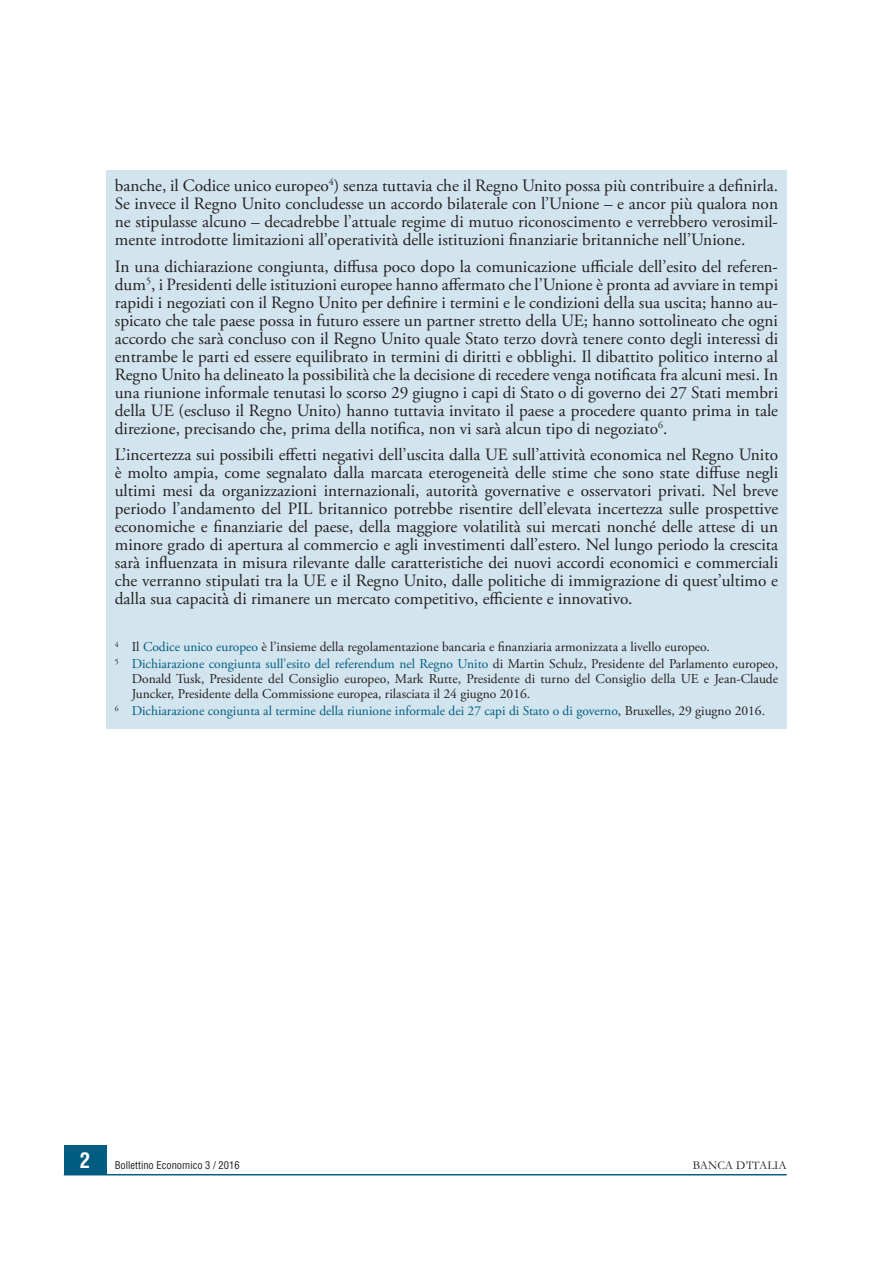
<style>
.page{position:relative;width:893px;height:1263px;background:#fff}
.page>*{position:absolute;margin:0;border:0;box-sizing:border-box;transform-origin:0 0}
.PARAGRAFO__Box{font:17.25px/18px "Adobe Garamond Pro";color:#231f20;text-align:justify}
.NOTA_box{font:13.5px/15px "Adobe Garamond Pro";color:#231f20;text-align:justify}
.NOTA_box-2{font:13.5px "Adobe Garamond Pro";color:#005c81}
.t1{font:12px "Garamond";color:#231f20}
.t2{font:condensed 10.5px "Helvetica LT Std";color:#231f20}
.s1{color:#005c81}
.s2{color:#231f20}
.s3{font-weight:700;font-size:21px;color:#fff}
</style>
<div class="page">
<div style="left:64px;top:1145px;width:42px;height:29px;background:#005c81"></div>
<hr style="left:64px;top:1174px;width:723px;height:1px;background:#005c81">
<div style="left:106px;top:170px;width:681px;height:558px;background:#d2e4ee"></div>
<p class="PARAGRAFO__Box" style="left:115px;top:177px;width:665px">banche, il Codice unico europeo<sup>4</sup>) senza tuttavia che il Regno Unito possa più contribuire a definirla.<br>Se invece il Regno Unito concludesse un accordo bilaterale con l’Unione – e ancor più qualora non ne stipulasse alcuno – decadrebbe l’attuale regime di mutuo riconoscimento e verrebbero verosimil&shy;mente introdotte limitazioni all’operatività delle istituzioni finanziarie britanniche nell’Unione.</p>
<p class="PARAGRAFO__Box" style="left:115px;top:258px;width:665px">In una dichiarazione congiunta, diffusa poco dopo la comunicazione ufficiale dell’esito del referen&shy;dum<sup>5</sup>, i Presidenti delle istituzioni europee hanno affermato che l’Unione è pronta ad avviare in tempi rapidi i negoziati con il Regno Unito per definire i termini e le condizioni della sua uscita; hanno au&shy;spicato che tale paese possa in futuro essere un partner stretto della UE; hanno sottolineato che ogni accordo che sarà concluso con il Regno Unito quale Stato terzo dovrà tenere conto degli interessi di entrambe le parti ed essere equilibrato in termini di diritti e obblighi. Il dibattito politico interno al Regno Unito ha delineato la possibilità che la decisione di recedere venga notificata fra alcuni mesi. In una riunione informale tenutasi lo scorso 29 giugno i capi di Stato o di governo dei 27 Stati membri della UE (escluso il Regno Unito) hanno tuttavia invitato il paese a procedere quanto prima in tale direzione, precisando che, prima della notifica, non vi sarà alcun tipo di negoziato<sup>6</sup>.</p>
<p class="PARAGRAFO__Box" style="left:115px;top:446px;width:665px">L’incertezza sui possibili effetti negativi dell’uscita dalla UE sull’attività economica nel Regno Unito è molto ampia, come segnalato dalla marcata eterogeneità delle stime che sono state diffuse negli ultimi mesi da organizzazioni internazionali, autorità governative e osservatori privati. Nel breve periodo l’andamento del PIL britannico potrebbe risentire dell’elevata incertezza sulle prospettive economiche e finanziarie del paese, della maggiore volatilità sui mercati nonché delle attese di un minore grado di apertura al commercio e agli investimenti dall’estero. Nel lungo periodo la crescita sarà influenzata in misura rilevante dalle caratteristiche dei nuovi accordi economici e commerciali che verranno stipulati tra la UE e il Regno Unito, dalle politiche di immigrazione di quest’ultimo e dalla sua capacità di rimanere un mercato competitivo, efficiente e innovativo.</p>
<p class="NOTA_box" style="left:115px;top:640px;width:597px"><sup>4</sup> Il <span class="s1">Codice unico europeo</span> è l’insieme della regolamentazione bancaria e finanziaria armonizzata a livello europeo.</p>
<p class="NOTA_box" style="left:132px;top:657px;width:648px;text-indent:-17px"><sup>5</sup> <span class="s1">Dichiarazione congiunta sull’esito del referendum nel Regno Unito</span> di Martin Schulz, Presidente del Parlamento europeo, Donald Tusk, Presidente del Consiglio europeo, Mark Rutte, Presidente di turno del Consiglio della UE e Jean-Claude Juncker, Presidente della Commissione europea, rilasciata il 24 giugno 2016.</p>
<p class="NOTA_box-2" style="left:115px;top:703px;width:652px"><sup>6</sup> Dichiarazione congiunta al termine della riunione informale dei 27 capi di Stato o di governo<span class="s2">, Bruxelles, 29 giugno 2016.</span></p>
<p class="t2" style="left:80px;top:1158px;width:161px"><span class="s3">2</span> Bollettino Economico 3 / 2016</p>
<p class="t1" style="left:693px;top:1157px;width:95px">BANCA D’ITALIA</p>
</div>
